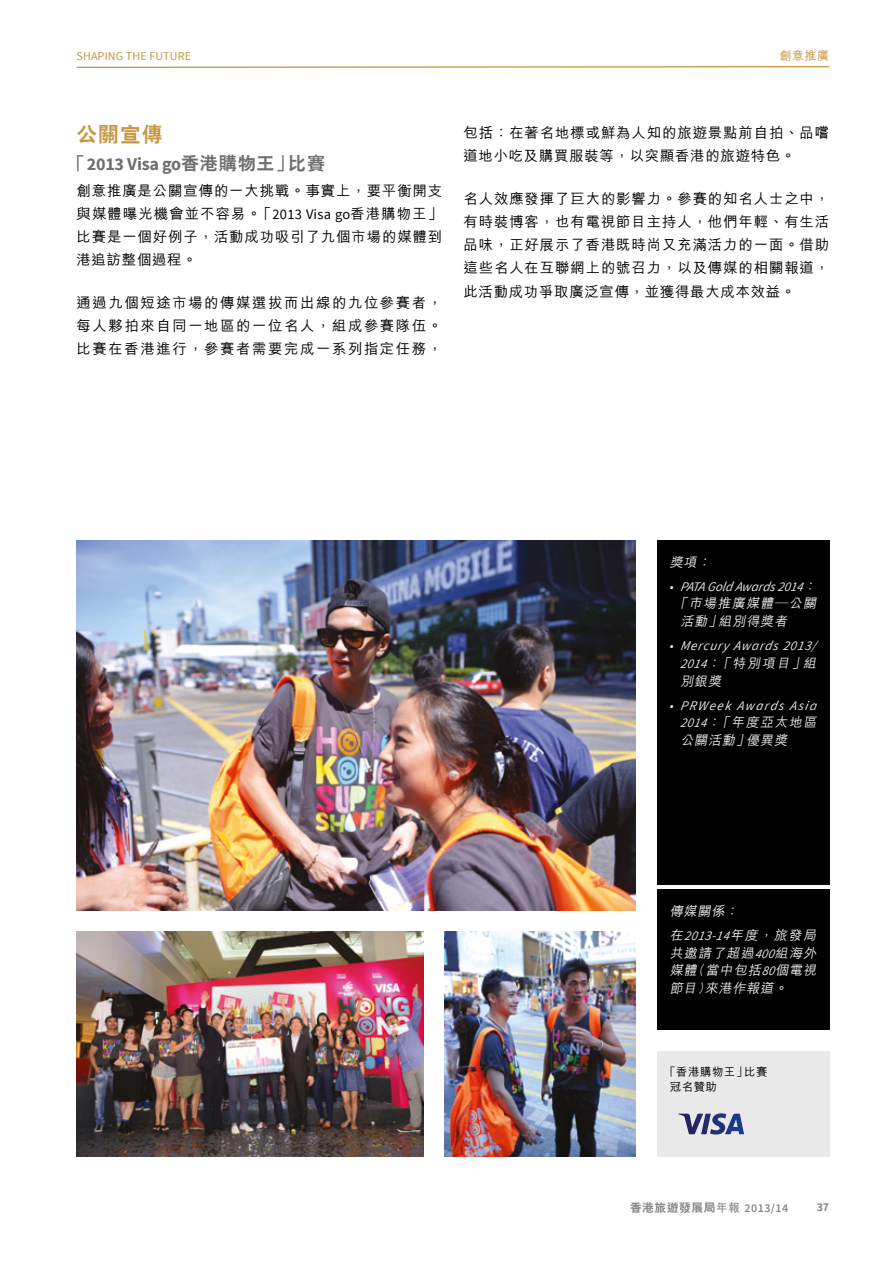
<style>
.page{position:relative;width:893px;height:1263px;background:#fff}
.page>*{position:absolute;margin:0;border:0;box-sizing:border-box;transform-origin:0 0}
.t1{font:800 20.7px "C Hei 2 HK";color:#c49640}
.t2{font:700 18px "Source Sans Pro";letter-spacing:-.015em;color:#6f6f6e}
.t3{font:500 14.4px/23.2px "M Hei HK";letter-spacing:.06em;color:#000;text-align:justify}
.t4{font:italic 500 13.2px/17.7px "M Hei HK";color:#e9e9e9}
.t5{font:italic 13.2px "Source Sans Pro";letter-spacing:.1em;color:#e9e9e9}
.t6{font:12px "Source Sans Pro";letter-spacing:.01em;color:#c49640}
.t7{font:500 12px "M Hei HK";color:#c49640}
.t8{font:700 12px "Source Sans Pro";color:#878786}
.t9{font:800 11.7px "C Hei 2 HK";letter-spacing:.05em;color:#878786}
.t10{font:500 11.4px/15px "M Hei HK";letter-spacing:.05em;color:#000}
.s1{font-family:"C Hei 2 HK";font-weight:800}
.s2{font-family:"Source Sans Pro";font-weight:400}
.s3{font-family:"M Hei HK";font-weight:500}
.s4{font-family:"M Hei HK";font-weight:700}
.s5{font-family:"Source Sans Pro";font-weight:600;font-size:12px}
</style>
<div class="page">
<img style="left:77px;top:540px;width:559px;height:370px">
<img style="left:444px;top:931px;width:192px;height:226px">
<img style="left:77px;top:931px;width:346px;height:226px">
<div style="left:657px;top:1051px;width:172px;height:106px;background:#e9e9e9"></div>
<svg style="left:678px;top:1113px;width:66px;height:21px"></svg>
<div style="left:657px;top:540px;width:172px;height:344px;background:#000"></div>
<div style="left:657px;top:889px;width:172px;height:141px;background:#000"></div>
<svg style="left:76px;top:66px;width:754px;height:2px;background:#d8bb84"></svg>
<p class="t6" style="left:77px;top:49px;width:116px">SHAPING THE FUTURE</p>
<p class="t7" style="left:779px;top:46px;width:51px">創意推廣</p>
<h1 class="t1" style="left:77px;top:121px;width:87px">公關宣傳</h1>
<p class="t2" style="left:68px;top:152px;width:259px"><span class="s1">「</span>2013 Visa go<span class="s1">香港購物王」比賽</span></p>
<p class="t3" style="left:77px;top:178px;width:367px">創意推廣是公關宣傳的一大挑戰。事實上，要平衡開支與媒體曝光機會並不容易。「<span class="s2">2013 VISA GO</span>香港購物王」比賽是一個好例子，活動成功吸引了九個市場的媒體到港追訪整個過程。</p>
<p class="t3" style="left:77px;top:290px;width:367px">通過九個短途市場的傳媒選拔而出線的九位參賽者，每人夥拍來自同一地區的一位名人，組成參賽隊伍。比賽在香港進行，參賽者需要完成一系列指定任務，</p>
<p class="t3" style="left:463px;top:120px;width:367px">包括：在著名地標或鮮為人知的旅遊景點前自拍、品嚐道地小吃及購買服裝等，以突顯香港的旅遊特色。</p>
<p class="t3" style="left:463px;top:186px;width:367px">名人效應發揮了巨大的影響力。參賽的知名人士之中，有時裝博客，也有電視節目主持人，他們年輕、有生活品味，正好展示了香港既時尚又充滿活力的一面。借助這些名人在互聯網上的號召力，以及傳媒的相關報道，此活動成功爭取廣泛宣傳，並獲得最大成本效益。</p>
<p class="t4" style="left:670px;top:552px;width:45px">獎項：</p>
<p class="t5" style="left:670px;top:578px;width:151px">• PATA Gold A wards 2014<span class="s3">：</span></p>
<p class="t4" style="left:680px;top:594px;width:141px;text-indent:-6px">「巿場推廣媒體─公關活動」組別得獎者</p>
<p class="t5" style="left:670px;top:638px;width:148px">• Mercury A wards 2013/</p>
<p class="t4" style="left:680px;top:653px;width:141px"><span class="s2">2014</span>：「特別項目」組別銀獎</p>
<p class="t5" style="left:670px;top:697px;width:151px">• PRWeek Awards Asia</p>
<p class="t4" style="left:680px;top:713px;width:141px"><span class="s2">2014</span>：「年度亞太地區公關活動」優異獎</p>
<p class="t4" style="left:670px;top:898px;width:151px;line-height:24.2px">傳媒關係：<br>在<span class="s2">2013-14</span>年度，旅發局</p>
<p class="t4" style="left:670px;top:943px;width:151px;text-align:justify">共邀請了超過<span class="s2">400</span>組海外媒體(當中包括<span class="s2">80</span>個電視節目)來港作報道。</p>
<p class="t10" style="left:670px;top:1064px;width:99px;text-indent:-5px">「香港購物王」比賽冠名贊助</p>
<p class="t9" style="left:630px;top:1200px;width:160px">香港旅遊發展局<span class="s4">年報</span> <span class="s5">2013/14</span></p>
<p class="t8" style="left:817px;top:1200px;width:14px">37</p>
</div>
